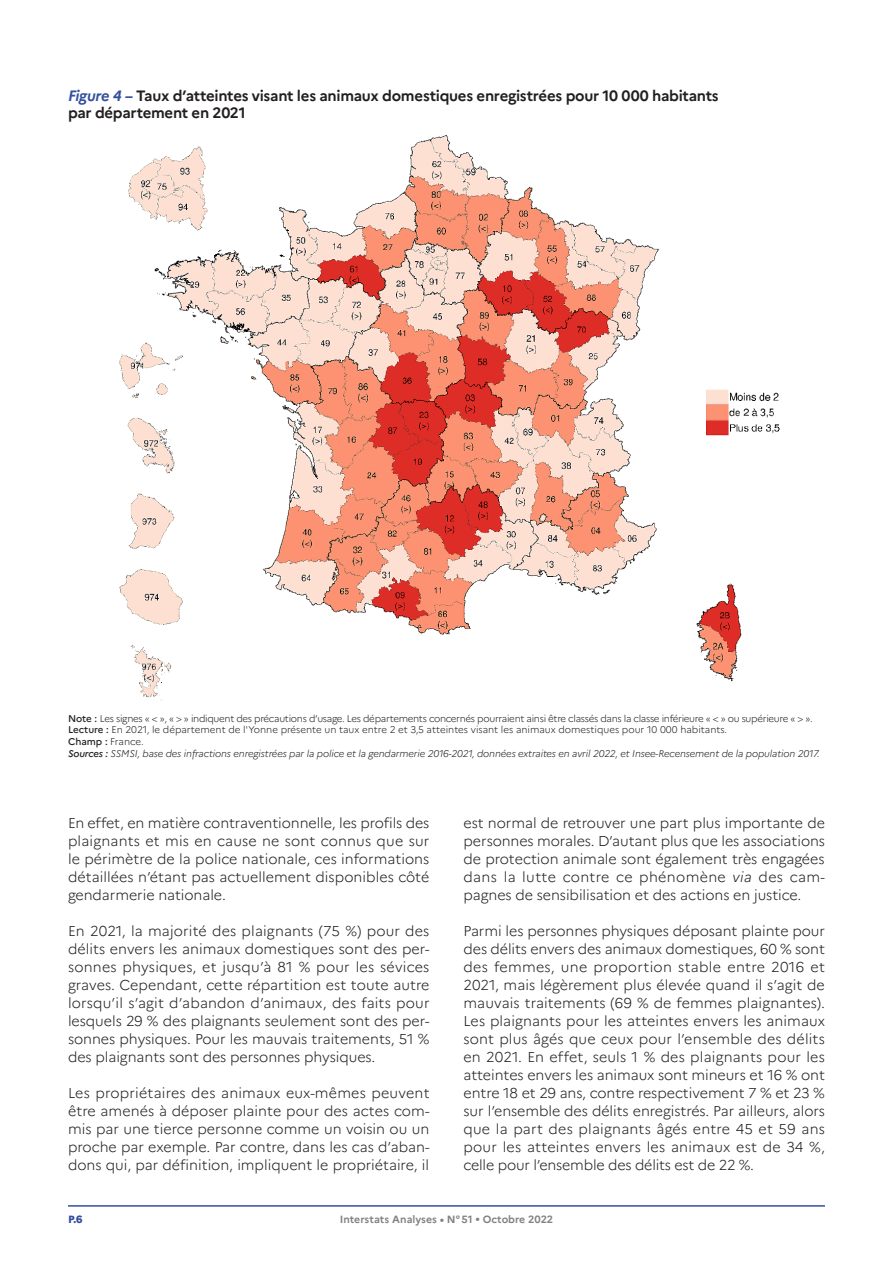
<style>
.page{position:relative;width:893px;height:1263px;background:#fff}
.page>*{position:absolute;margin:0;border:0;box-sizing:border-box;transform-origin:0 0}
.ENCADRE_TITRE{font:700 15px/16.5px "Marianne";letter-spacing:-.02em;color:#231f20}
.texte_courant{font:300 14.25px/18px "Marianne";letter-spacing:-.005em;color:#231f20;text-align:justify}
.t1{font:700 10.5px "Marianne";color:#808285}
.t2{font:800 10.5px "Marianne";color:#334f9e}
.Lecture-Notes{font:300 9.75px "Marianne";letter-spacing:-.03em;color:#231f20}
.Sources{font:italic 300 9.75px "Marianne";letter-spacing:-.01em;color:#231f20}
.Lecture-Notes-2{font:300 9.75px "Marianne";color:#231f20}
.s1{font-style:italic;color:#334f9e}
.s2{font-weight:500}
.s3{font-style:italic}
</style>
<div class="page">
<hr style="left:68px;top:1205px;width:757px;height:2px;background:#334f9e">
<img style="left:119px;top:135px;width:661px;height:566px">
<p class="ENCADRE_TITRE" style="left:68px;top:87px;width:652px"><span class="s1">Figure 4 –</span> Taux d’atteintes visant les animaux domestiques enregistrées pour 10 000 habitants par département en 2021</p>
<p class="Lecture-Notes" style="left:68px;top:711px;width:746px"><span class="s2">Note :</span> Les signes « &lt; », « &gt; » indiquent des précautions d’usage. Les départements concernés pourraient ainsi être classés dans la classe inférieure « &lt; » ou supérieure « &gt; ».</p>
<p class="Lecture-Notes-2" style="left:68px;top:722px;width:661px"><span class="s2">Lecture :</span> En 2021, le département de l'Yonne présente un taux entre 2 et 3,5 atteintes visant les animaux domestiques pour 10 000 habitants.</p>
<p class="Lecture-Notes" style="left:68px;top:734px;width:77px"><span class="s2">Champ :</span> France.</p>
<p class="Sources" style="left:68px;top:746px;width:753px"><span class="s2">Sources :</span> SSMSI, base des infractions enregistrées par la police et la gendarmerie 2016-2021, données extraites en avril 2022, et Insee-Recensement de la population 2017.</p>
<p class="texte_courant" style="left:68px;top:813px;width:363px">En effet, en matière contraventionnelle, les profils des plaignants et mis en cause ne sont connus que sur le périmètre de la police nationale, ces informations détaillées n’étant pas actuellement disponibles côté gendarmerie nationale.</p>
<p class="texte_courant" style="left:68px;top:921px;width:363px">En 2021, la majorité des plaignants (75 %) pour des délits envers les animaux domestiques sont des per&shy;sonnes physiques, et jusqu’à 81 % pour les sévices graves. Cependant, cette répartition est toute autre lorsqu’il s’agit d’abandon d’animaux, des faits pour lesquels 29 % des plaignants seulement sont des per&shy;sonnes physiques. Pour les mauvais traitements, 51 % des plaignants sont des personnes physiques.</p>
<p class="texte_courant" style="left:68px;top:1083px;width:363px">Les propriétaires des animaux eux-mêmes peuvent être amenés à déposer plainte pour des actes com&shy;mis par une tierce personne comme un voisin ou un proche par exemple. Par contre, dans les cas d’aban&shy;dons qui, par définition, impliquent le propriétaire, il</p>
<p class="texte_courant" style="left:463px;top:813px;width:363px">est normal de retrouver une part plus importante de personnes morales. D’autant plus que les associations de protection animale sont également très engagées dans la lutte contre ce phénomène <span class="s3">via</span> des cam&shy;pagnes de sensibilisation et des actions en justice.</p>
<p class="texte_courant" style="left:463px;top:921px;width:363px">Parmi les personnes physiques déposant plainte pour des délits envers des animaux domestiques, 60 % sont des femmes, une proportion stable entre 2016 et 2021, mais légèrement plus élevée quand il s’agit de mauvais traitements (69 % de femmes plaignantes).<br>Les plaignants pour les atteintes envers les animaux sont plus âgés que ceux pour l’ensemble des délits en 2021. En effet, seuls 1 % des plaignants pour les atteintes envers les animaux sont mineurs et 16 % ont entre 18 et 29 ans, contre respectivement 7 % et 23 % sur l’ensemble des délits enregistrés. Par ailleurs, alors que la part des plaignants âgés entre 45 et 59 ans pour les atteintes envers les animaux est de 34 %, celle pour l’ensemble des délits est de 22 %.</p>
<p class="t2" style="left:68px;top:1211px;width:16px">P.6</p>
<p class="t1" style="left:340px;top:1211px;width:215px">Interstats Analyses • n° 51 • Octobre 2022</p>
</div>
